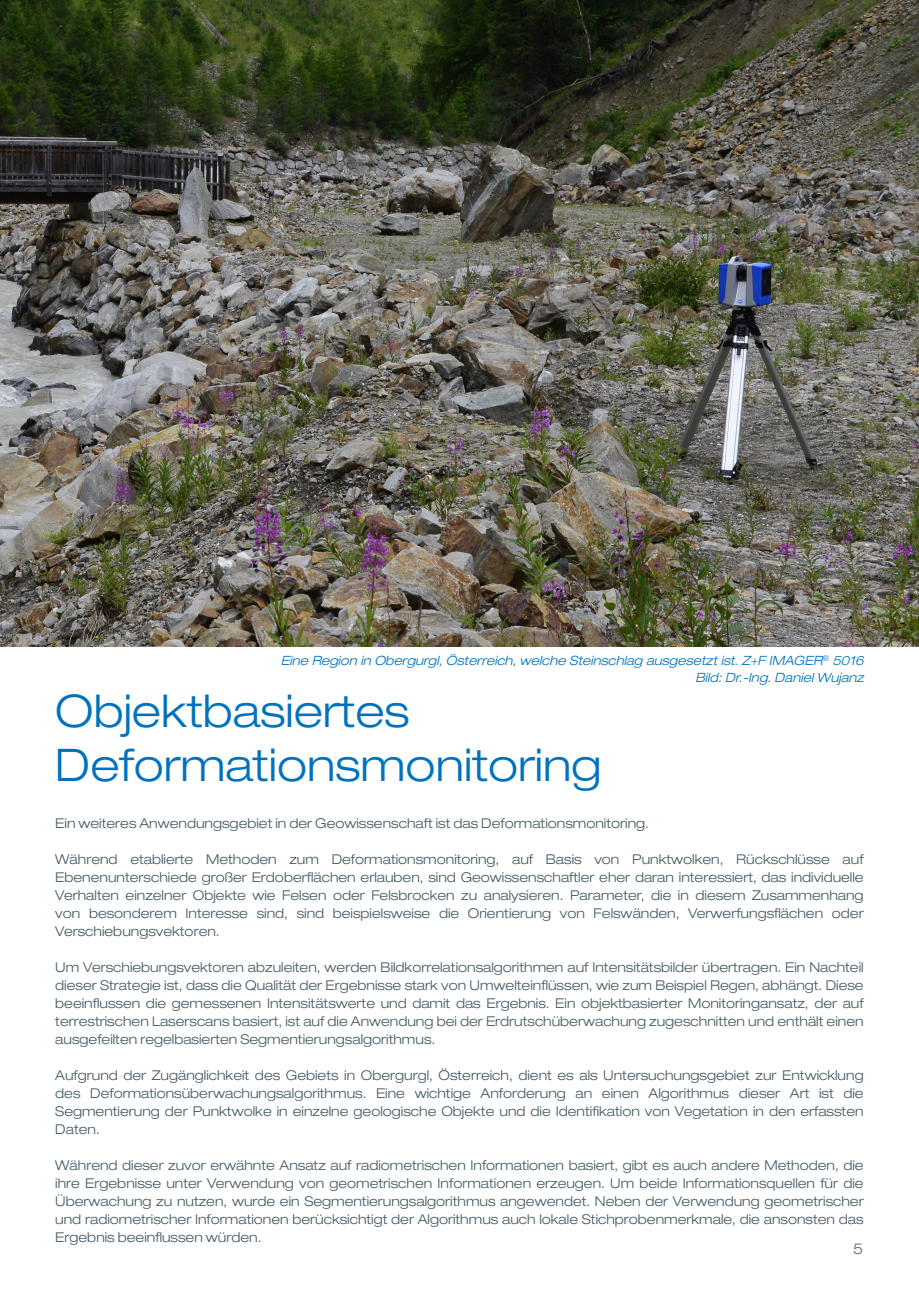
<style>
.page{position:relative;width:919px;height:1297px;background:#fff}
.page>*{position:absolute;margin:0;border:0;box-sizing:border-box;transform-origin:0 0}
.t1{font:300 expanded 45px/54px "Helvetica Neue";color:#0072bc}
.t2{font:300 expanded 15px "Helvetica Neue";color:#636366}
.t3{font:300 expanded 13.5px/18px "Helvetica Neue";color:#465a64;text-align:justify}
.t4{font:italic 300 expanded 12.75px/16.5px "Helvetica Neue";color:#0072bc;text-align:right}
</style>
<div class="page">
<img style="left:0;top:0;width:918px;height:646px">
<p class="t4" style="left:281px;top:652px;width:584px">Eine Region in Obergurgl, Österreich, welche Steinschlag ausgesetzt ist. Z+F IMAGER<sup>®</sup> 5016<br>Bild: Dr.-Ing. Daniel Wujanz</p>
<h1 class="t1" style="left:55px;top:684px;width:547px">Objektbasiertes<br>Deformationsmonitoring</h1>
<p class="t3" style="left:55px;top:814px;width:595px">Ein weiteres Anwendungsgebiet in der Geowissenschaft ist das Deformationsmonitoring.</p>
<p class="t3" style="left:55px;top:850px;width:809px">Während etablierte Methoden zum Deformationsmonitoring, auf Basis von Punktwolken, Rückschlüsse auf Ebenenunterschiede großer Erdoberflächen erlauben, sind Geowissenschaftler eher daran interessiert, das individuelle Verhalten einzelner Objekte wie Felsen oder Felsbrocken zu analysieren. Parameter, die in diesem Zusammenhang von besonderem Interesse sind, sind beispielsweise die Orientierung von Felswänden, Verwerfungsflächen oder Verschiebungsvektoren.</p>
<p class="t3" style="left:55px;top:958px;width:809px">Um Verschiebungsvektoren abzuleiten, werden Bildkorrelationsalgorithmen auf Intensitätsbilder übertragen. Ein Nachteil dieser Strategie ist, dass die Qualität der Ergebnisse stark von Umwelteinflüssen, wie zum Beispiel Regen, abhängt. Diese beeinflussen die gemessenen Intensitätswerte und damit das Ergebnis. Ein objektbasierter Monitoringansatz, der auf terrestrischen Laserscans basiert, ist auf die Anwendung bei der Erdrutschüberwachung zugeschnitten und enthält einen ausgefeilten regelbasierten Segmentierungsalgorithmus.</p>
<p class="t3" style="left:55px;top:1066px;width:809px">Aufgrund der Zugänglichkeit des Gebiets in Obergurgl, Österreich, dient es als Untersuchungsgebiet zur Entwicklung des Deformationsüberwachungsalgorithmus. Eine wichtige Anforderung an einen Algorithmus dieser Art ist die Segmentierung der Punktwolke in einzelne geologische Objekte und die Identifikation von Vegetation in den erfassten Daten.</p>
<p class="t3" style="left:55px;top:1156px;width:809px">Während dieser zuvor erwähnte Ansatz auf radiometrischen Informationen basiert, gibt es auch andere Methoden, die ihre Ergebnisse unter Verwendung von geometrischen Informationen erzeugen. Um beide Informationsquellen für die Überwachung zu nutzen, wurde ein Segmentierungsalgorithmus angewendet. Neben der Verwendung geometrischer und radiometrischer Informationen berücksichtigt der Algorithmus auch lokale Stichprobenmerkmale, die ansonsten das Ergebnis beeinflussen würden.</p>
<p class="t2" style="left:853px;top:1240px;width:12px">5</p>
</div>
